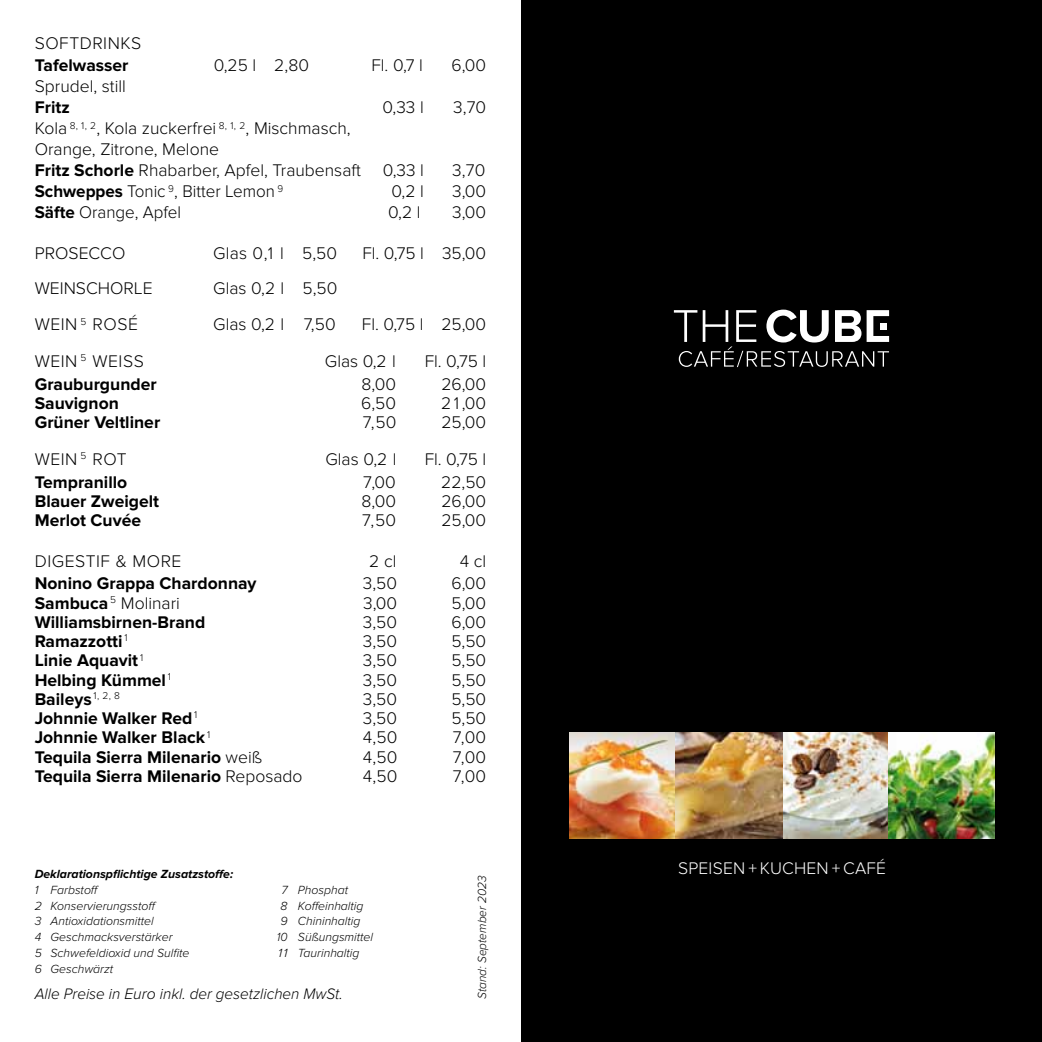
<style>
.page{position:relative;width:1042px;height:1042px;background:#fff}
.page>*{position:absolute;margin:0;border:0;box-sizing:border-box;transform-origin:0 0}
.t1{font:300 17.5px/21px "Proxima Nova";color:#000}
.t2{font:700 17.5px "Proxima Nova";color:#000}
.t3{font:300 17.5px "Proxima Nova";letter-spacing:.03em;color:#000}
.t4{font:300 17.5px "Proxima Nova";letter-spacing:.01em;color:#fff}
.t5{font:italic 300 15.75px "Proxima Nova";color:#000}
.t6{font:italic 300 12.25px/15.8px "Proxima Nova";color:#000}
.t7{font:italic 700 12.25px "Proxima Nova";color:#000}
.s1{font-weight:700}
.s2{font-weight:300}
</style>
<div class="page">
<div style="left:521px;top:0;width:521px;height:1042px;background:#000"></div>
<svg style="left:674px;top:310px;width:215px;height:57px"></svg>
<img style="left:570px;top:732px;width:424px;height:106px">
<p class="t3" style="left:35px;top:33px;width:79px">Softdrinks</p>
<p class="t2" style="left:35px;top:55px;width:95px">Tafelwasser</p>
<p class="t1" style="left:214px;top:55px;width:97px">0,25 l 2,80</p>
<p class="t1" style="left:371px;top:55px;width:53px">Fl. 0,7 l</p>
<p class="t1" style="left:451px;top:55px;width:36px">6,00</p>
<p class="t1" style="left:35px;top:76px;width:93px">Sprudel, still</p>
<p class="t2" style="left:35px;top:97px;width:37px">Fritz</p>
<p class="t1" style="left:383px;top:97px;width:43px">0,33 l</p>
<p class="t1" style="left:453px;top:97px;width:35px">3,70</p>
<p class="t1" style="left:35px;top:118px;width:391px">Kola <sup>8,</sup> <sup>1,</sup> <sup>2</sup>, Kola zuckerfrei <sup>8,</sup> <sup>1,</sup> <sup>2</sup>, Mischmasch,<br>Orange, Zitrone, Melone<br><span class="s1">Fritz Schorle</span> Rhabarber, Apfel, Traubensaft 0,33 l</p>
<p class="t1" style="left:452px;top:160px;width:35px">3,70</p>
<p class="t1" style="left:35px;top:181px;width:250px"><span class="s1">Schweppes</span> Tonic <sup>9</sup>, Bitter Lemon <sup>9</sup></p>
<p class="t1" style="left:391px;top:181px;width:34px">0,2 l</p>
<p class="t1" style="left:452px;top:181px;width:36px">3,00</p>
<p class="t1" style="left:35px;top:202px;width:148px"><span class="s1">Säfte</span> Orange, Apfel</p>
<p class="t1" style="left:388px;top:202px;width:34px">0,2 l</p>
<p class="t1" style="left:452px;top:202px;width:36px">3,00</p>
<p class="t1" style="left:35px;top:242px;width:90px">PROSECCO</p>
<p class="t1" style="left:213px;top:242px;width:125px">Glas 0,1 l 5,50</p>
<p class="t1" style="left:362px;top:242px;width:125px">Fl. 0,75 l 35,00</p>
<p class="t1" style="left:35px;top:277px;width:119px">WEINSCHORLE</p>
<p class="t1" style="left:213px;top:277px;width:126px">Glas 0,2 l 5,50</p>
<p class="t1" style="left:35px;top:314px;width:105px">WEIN <sup>5</sup> ROSÉ</p>
<p class="t1" style="left:213px;top:314px;width:124px">Glas 0,2 l 7,50</p>
<p class="t1" style="left:362px;top:314px;width:126px">Fl. 0,75 l 25,00</p>
<p class="t3" style="left:35px;top:351px;width:111px">WEIN <sup>5</sup> WEISS</p>
<p class="t1" style="left:325px;top:351px;width:73px">Glas 0,2 l</p>
<p class="t1" style="left:425px;top:351px;width:63px">Fl. 0,75 l</p>
<p class="t2" style="left:35px;top:374px;width:123px">Grauburgunder</p>
<p class="t1" style="left:361px;top:374px;width:36px">8,00</p>
<p class="t1" style="left:441px;top:374px;width:46px">26,00</p>
<p class="t2" style="left:35px;top:393px;width:86px">Sauvignon</p>
<p class="t1" style="left:361px;top:393px;width:36px">6,50</p>
<p class="t1" style="left:441px;top:393px;width:46px">21,00</p>
<p class="t2" style="left:35px;top:412px;width:127px">Grüner Veltliner</p>
<p class="t1" style="left:363px;top:412px;width:35px">7,50</p>
<p class="t1" style="left:441px;top:412px;width:46px">25,00</p>
<p class="t1" style="left:35px;top:449px;width:68px">WEIN <sup>5</sup> ROT</p>
<p class="t1" style="left:325px;top:449px;width:73px">Glas 0,2 l</p>
<p class="t1" style="left:425px;top:449px;width:63px">Fl. 0,75 l</p>
<p class="t2" style="left:35px;top:472px;width:94px">Tempranillo</p>
<p class="t1" style="left:363px;top:472px;width:34px">7,00</p>
<p class="t1" style="left:441px;top:472px;width:47px">22,50</p>
<p class="t2" style="left:35px;top:491px;width:126px">Blauer Zweigelt</p>
<p class="t1" style="left:361px;top:491px;width:36px">8,00</p>
<p class="t1" style="left:441px;top:491px;width:46px">26,00</p>
<p class="t2" style="left:35px;top:510px;width:108px">Merlot Cuvée</p>
<p class="t1" style="left:362px;top:510px;width:35px">7,50</p>
<p class="t1" style="left:441px;top:510px;width:46px">25,00</p>
<p class="t1" style="left:35px;top:550px;width:11px">Diges</p>
<p class="t1" style="left:86px;top:550px;width:95px">tif &amp; more</p>
<p class="t1" style="left:369px;top:550px;width:29px">2 cl</p>
<p class="t1" style="left:460px;top:550px;width:28px">4 cl</p>
<p class="t2" style="left:35px;top:573px;width:223px">Nonino Grappa Chardonnay</p>
<p class="t1" style="left:363px;top:573px;width:36px">3,50</p>
<p class="t1" style="left:451px;top:573px;width:36px">6,00</p>
<p class="t1" style="left:35px;top:592px;width:147px"><span class="s1">Sambuca</span> <sup>5</sup> Molinari</p>
<p class="t1" style="left:363px;top:592px;width:36px">3,00</p>
<p class="t1" style="left:451px;top:592px;width:36px">5,00</p>
<p class="t2" style="left:35px;top:612px;width:172px">Williamsbirnen-Brand</p>
<p class="t1" style="left:363px;top:612px;width:36px">3,50</p>
<p class="t1" style="left:451px;top:612px;width:36px">6,00</p>
<p class="t2" style="left:35px;top:631px;width:94px">Ramazzotti <sup>1</sup></p>
<p class="t1" style="left:363px;top:631px;width:36px">3,50</p>
<p class="t1" style="left:451px;top:631px;width:36px">5,50</p>
<p class="t2" style="left:35px;top:650px;width:110px">Linie Aquavit <sup>1</sup></p>
<p class="t1" style="left:363px;top:650px;width:36px">3,50</p>
<p class="t1" style="left:451px;top:650px;width:36px">5,50</p>
<p class="t2" style="left:35px;top:670px;width:138px">Helbing Kümmel <sup>1</sup></p>
<p class="t1" style="left:363px;top:669px;width:36px">3,50</p>
<p class="t1" style="left:451px;top:669px;width:36px">5,50</p>
<p class="t2" style="left:35px;top:689px;width:87px">Baileys <sup>1,</sup> <sup>2,</sup> <sup>8</sup></p>
<p class="t1" style="left:363px;top:689px;width:36px">3,50</p>
<p class="t1" style="left:451px;top:689px;width:36px">5,50</p>
<p class="t2" style="left:35px;top:708px;width:164px">Johnnie Walker Red <sup>1</sup></p>
<p class="t1" style="left:363px;top:708px;width:36px">3,50</p>
<p class="t1" style="left:451px;top:708px;width:36px">5,50</p>
<p class="t2" style="left:35px;top:727px;width:177px">Johnnie Walker Black <sup>1</sup></p>
<p class="t1" style="left:363px;top:727px;width:36px">4,50</p>
<p class="t1" style="left:453px;top:727px;width:35px">7,00</p>
<p class="t2" style="left:35px;top:747px;width:229px">Tequila Sierra Milenario <span class="s2">weiß</span></p>
<p class="t1" style="left:363px;top:746px;width:36px">4,50</p>
<p class="t1" style="left:453px;top:746px;width:35px">7,00</p>
<p class="t2" style="left:35px;top:766px;width:269px">Tequila Sierra Milenario <span class="s2">Reposado</span></p>
<p class="t1" style="left:363px;top:766px;width:36px">4,50</p>
<p class="t1" style="left:453px;top:766px;width:35px">7,00</p>
<p class="t7" style="left:35px;top:867px;width:200px">Deklarationspflichtige Zusatzstoffe:</p>
<p class="t6" style="left:35px;top:882px;width:156px">1 Farbstoff<br>2 Konservierungsstoff<br>3 Antioxidationsmittel<br>4 Geschmacksverstärker<br>5 Schwefeldioxid und Sulfite<br>6 Geschwärzt</p>
<p class="t6" style="left:298px;top:882px;width:77px">Phosphat<br>Koffeinhaltig<br>Chininhaltig<br>Süßungsmittel<br>Taurinhaltig</p>
<p class="t6" style="left:277px;top:882px;width:12px;text-align:center">7<br>8<br>9<br>10<br>11</p>
<p class="t6" style="left:474px;top:999px;width:125px;rotate:-90deg">Stand: September 2023</p>
<p class="t5" style="left:35px;top:985px;width:309px">Alle Preise in Euro inkl. der gesetzlichen MwSt.</p>
<p class="t4" style="left:678px;top:858px;width:209px">SPEISEN + KUCHEN + CAFÉ</p>
</div>
